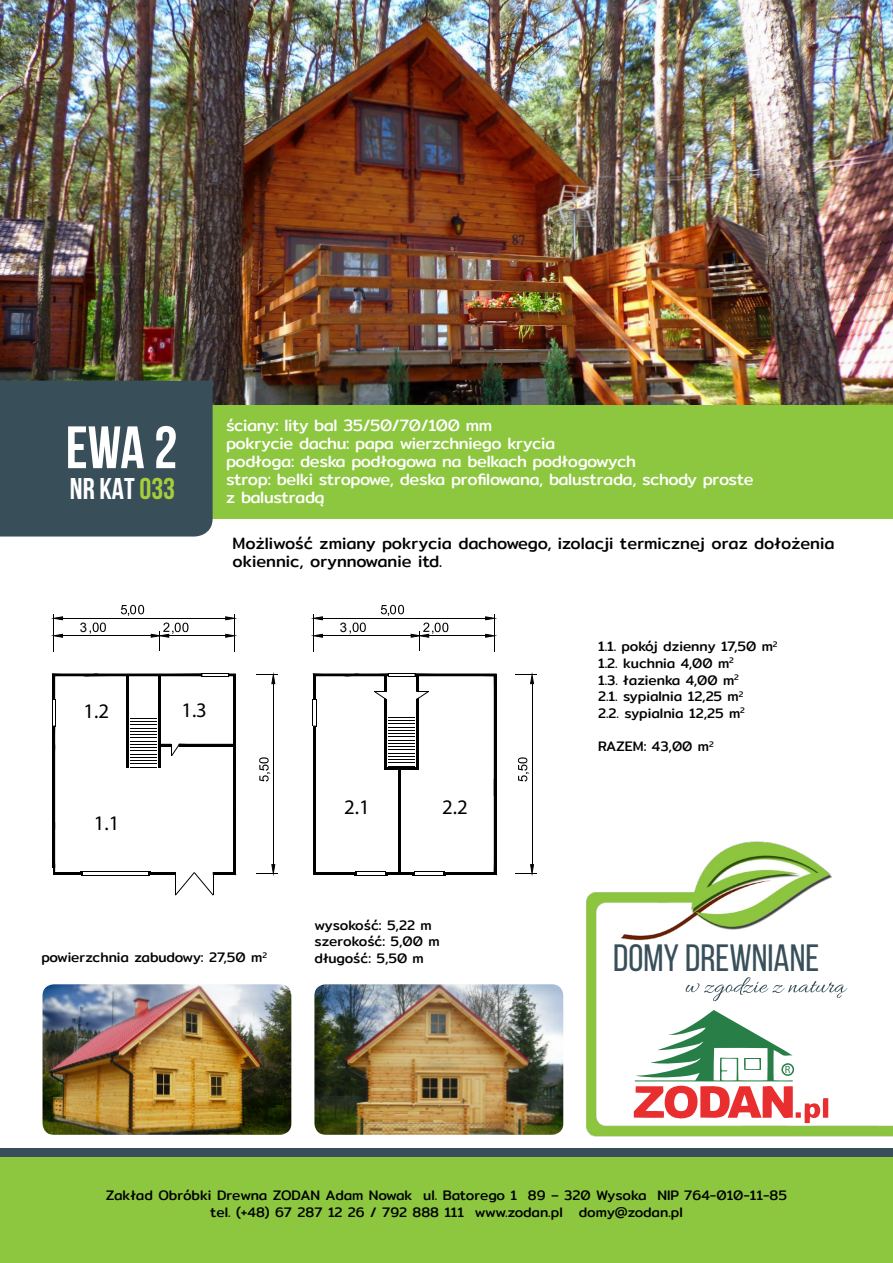
<style>
.page{position:relative;width:893px;height:1263px;background:#fff}
.page>*{position:absolute;margin:0;border:0;box-sizing:border-box;transform-origin:0 0}
.t1{font:700 59.7px "Bebas Neue";color:#fff}
.t2{font:38.1px "Bebas Neue";color:#384f5a}
.t3{font:700 30px "Bebas Neue";color:#fff}
.t4{font:20.7px "Myriad Pro";color:#000}
.t5{font:16.5px/18px "Mitr";letter-spacing:-.02em;color:#fff}
.t6{font:16.5px/18px "Mitr";color:#000}
.t7{font:13.8px/16.6px "Mitr";color:#000}
.t8{font:13.2px "Arial";color:#000}
.t9{font:10.5px "Myriad Pro";color:#287e47}
.s1{color:#a6ce39}
</style>
<div class="page">
<img style="left:0;top:0;width:893px;height:405px">
<div style="left:0;top:405px;width:893px;height:113px;background:#8dc63f"></div>
<img style="left:586px;top:841px;width:307px;height:296px">
<div style="left:0;top:1148px;width:893px;height:115px;background:#8dc63f"></div>
<div style="left:0;top:381px;width:213px;height:155px;background:#384f5a"></div>
<img style="left:314px;top:984px;width:249px;height:151px">
<img style="left:43px;top:984px;width:248px;height:151px">
<svg style="left:686px;top:977px;width:161px;height:24px"></svg>
<svg style="left:634px;top:1010px;width:194px;height:113px"></svg>
<div style="left:782px;top:1064px;width:11px;height:11px;background:#fff;border-radius:50%"></div>
<div style="left:781px;top:1063px;width:13px;height:13px;border:2px solid #287e47;border-radius:50%"></div>
<div style="left:0;top:1148px;width:893px;height:9px;background:#384f5a"></div>
<svg style="left:121px;top:605px;width:23px;height:11px"></svg>
<svg style="left:90px;top:622px;width:16px;height:12px"></svg>
<svg style="left:259px;top:757px;width:11px;height:24px"></svg>
<svg style="left:225px;top:634px;width:12px;height:4px"></svg>
<hr style="left:189px;top:635px;width:37px;height:1px;background:#000">
<svg style="left:51px;top:634px;width:12px;height:4px"></svg>
<hr style="left:63px;top:635px;width:128px;height:1px;background:#000">
<svg style="left:151px;top:622px;width:37px;height:29px"></svg>
<hr style="left:273px;top:684px;width:1px;height:181px;background:#000">
<svg style="left:256px;top:864px;width:22px;height:12px"></svg>
<svg style="left:256px;top:672px;width:22px;height:12px"></svg>
<svg style="left:518px;top:757px;width:11px;height:24px"></svg>
<hr style="left:532px;top:684px;width:1px;height:181px;background:#000">
<svg style="left:515px;top:864px;width:21px;height:12px"></svg>
<svg style="left:515px;top:672px;width:21px;height:12px"></svg>
<svg style="left:51px;top:616px;width:12px;height:4px"></svg>
<svg style="left:225px;top:616px;width:12px;height:4px"></svg>
<hr style="left:63px;top:618px;width:163px;height:1px;background:#000">
<hr style="left:234px;top:614px;width:1px;height:37px;background:#000">
<hr style="left:53px;top:614px;width:1px;height:37px;background:#000">
<svg style="left:51px;top:673px;width:186px;height:222px"></svg>
<hr style="left:81px;top:871px;width:69px;height:1px;background:#000">
<hr style="left:81px;top:874px;width:69px;height:1px;background:#000">
<svg style="left:381px;top:605px;width:23px;height:11px"></svg>
<svg style="left:349px;top:622px;width:17px;height:12px"></svg>
<svg style="left:485px;top:634px;width:12px;height:4px"></svg>
<hr style="left:449px;top:635px;width:37px;height:1px;background:#000">
<svg style="left:311px;top:634px;width:12px;height:4px"></svg>
<hr style="left:322px;top:635px;width:128px;height:1px;background:#000">
<svg style="left:411px;top:622px;width:37px;height:29px"></svg>
<svg style="left:311px;top:616px;width:12px;height:4px"></svg>
<svg style="left:485px;top:616px;width:12px;height:4px"></svg>
<hr style="left:322px;top:618px;width:164px;height:1px;background:#000">
<hr style="left:494px;top:614px;width:1px;height:37px;background:#000">
<hr style="left:313px;top:614px;width:1px;height:37px;background:#000">
<svg style="left:312px;top:673px;width:185px;height:203px"></svg>
<h1 class="t1" style="left:66px;top:415px;width:113px">EWA 2</h1>
<h3 class="t3" style="left:70px;top:472px;width:107px">nR KAT <span class="s1">033</span></h3>
<p class="t5" style="left:226px;top:416px;width:529px">ściany: lity bal 35/50/70/100 mm<br>pokrycie dachu: papa wierzchniego krycia<br>podłoga: deska podłogowa na belkach podłogowych<br>strop: belki stropowe, deska profilowana, balustrada, schody proste z balustradą</p>
<p class="t6" style="left:233px;top:534px;width:603px">Możliwość zmiany pokrycia dachowego, izolacji termicznej oraz dołożenia okiennic, orynnowanie itd.</p>
<p class="t8" style="left:80px;top:619px;width:9px">3</p>
<p class="t8" style="left:340px;top:619px;width:9px">3</p>
<h3 class="t4" style="left:83px;top:698px;width:27px">1.2</h3>
<h3 class="t4" style="left:181px;top:697px;width:27px">1.3</h3>
<h3 class="t4" style="left:94px;top:810px;width:27px">1.1</h3>
<p class="t7" style="left:41px;top:949px;width:227px">powierzchnia zabudowy: 27,50 m<sup>2</sup></p>
<h3 class="t4" style="left:344px;top:795px;width:27px">2.1</h3>
<h3 class="t4" style="left:442px;top:794px;width:27px">2.2</h3>
<p class="t7" style="left:314px;top:916px;width:127px">wysokość: 5,22 m szerokość: 5,00 m długość: 5,50 m</p>
<p class="t7" style="left:598px;top:638px;width:181px">1.1. pokój dzienny 17,50 m<sup>2<br></sup>1.2. kuchnia 4,00 m<sup>2<br></sup>1.3. łazienka 4,00 m<sup>2<br></sup>2.1. sypialnia 12,25 m<sup>2<br></sup>2.2. sypialnia 12,25 m<sup>2</sup></p>
<p class="t7" style="left:598px;top:738px;width:117px">RAZEM: 43,00 m<sup>2</sup></p>
<h2 class="t2" style="left:613px;top:937px;width:207px">DOMY DREWNIANE</h2>
<p class="t9" style="left:785px;top:1063px;width:7px">R</p>
<p class="t7" style="left:106px;top:1187px;width:682px;text-align:center">Zakład Obróbki Drewna ZODAN Adam Nowak ul. Batorego 1 89 – 320 Wysoka NIP 764-010-11-85 tel. (+48) 67 287 12 26 / 792 888 111 www.zodan.pl domy@zodan.pl</p>
</div>
